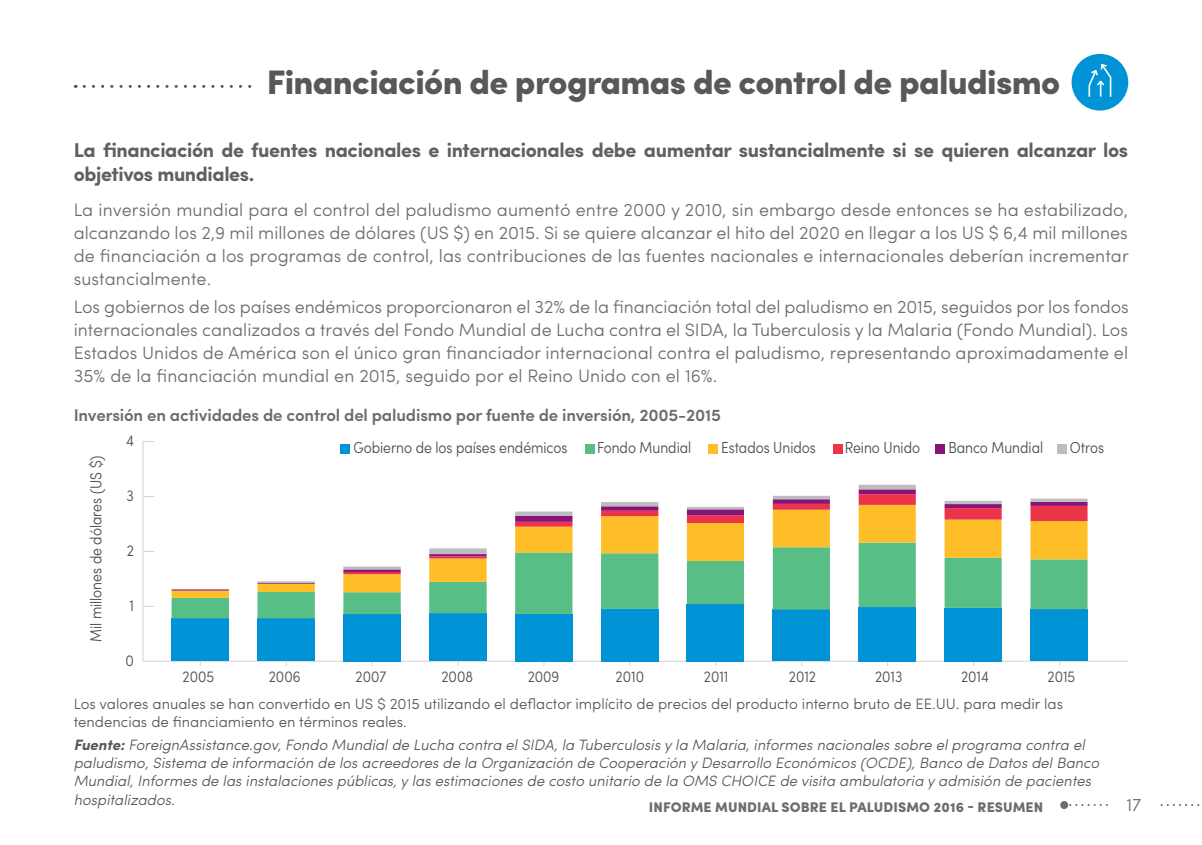
<style>
.page{position:relative;width:1202px;height:845px;background:#fff}
.page>*{position:absolute;margin:0;border:0;box-sizing:border-box;transform-origin:0 0}
.t1{font:900 34px "Sofia Pro";letter-spacing:-.02em;color:#57585a}
.t2{font:700 20px/24px "Sofia Pro";letter-spacing:-.02em;color:#606063}
.t3{font:300 18px/23px "Sofia Pro";letter-spacing:.005em;color:#6c6d70;text-align:justify}
.t4{font:600 17px "Sofia Pro";letter-spacing:-.01em;color:#6c6d70}
.t5{font:300 condensed 16px "Sofia Pro";color:#505356}
.t6{font:italic 300 15px/18px "Sofia Pro";color:#57585a}
.t7{font:300 15px/18px "Sofia Pro";color:#57585a}
.t8{font:900 14px "Sofia Pro";letter-spacing:.005em;color:#6c6d70}
.s1{font-weight:700}
</style>
<div class="page">
<svg style="left:1068px;top:804px;width:132px;height:2px"></svg>
<div style="left:1060px;top:801px;width:8px;height:8px;background:#6c6d70;border-radius:50%"></div>
<div style="left:1111px;top:782px;width:46px;height:44px;background:#fff"></div>
<hr style="left:143px;top:441px;width:1px;height:220px;background:#d1d2d4">
<hr style="left:143px;top:661px;width:985px;height:1px;background:#d1d2d4">
<div style="left:1030px;top:609px;width:57px;height:52px;background:#0093d5"></div>
<div style="left:945px;top:608px;width:57px;height:53px;background:#0093d5"></div>
<div style="left:859px;top:607px;width:57px;height:54px;background:#0093d5"></div>
<div style="left:773px;top:610px;width:57px;height:51px;background:#0093d5"></div>
<div style="left:687px;top:604px;width:57px;height:57px;background:#0093d5"></div>
<div style="left:601px;top:609px;width:57px;height:52px;background:#0093d5"></div>
<div style="left:515px;top:614px;width:57px;height:47px;background:#0093d5"></div>
<div style="left:429px;top:613px;width:58px;height:48px;background:#0093d5"></div>
<div style="left:343px;top:614px;width:58px;height:47px;background:#0093d5"></div>
<div style="left:257px;top:618px;width:58px;height:43px;background:#0093d5"></div>
<div style="left:172px;top:618px;width:57px;height:43px;background:#0093d5"></div>
<svg style="left:172px;top:598px;width:915px;height:20px"></svg>
<svg style="left:172px;top:590px;width:915px;height:8px;fill:#57be85"></svg>
<svg style="left:257px;top:489px;width:830px;height:101px"></svg>
<hr style="left:172px;top:589px;width:57px;height:1px;background:#bcbdc0">
<hr style="left:257px;top:581px;width:58px;height:2px;background:#bcbdc0">
<hr style="left:343px;top:566px;width:58px;height:3px;background:#bcbdc0">
<div style="left:429px;top:548px;width:58px;height:6px;background:#bcbdc0"></div>
<div style="left:515px;top:511px;width:57px;height:5px;background:#bcbdc0"></div>
<hr style="left:601px;top:502px;width:57px;height:4px;background:#bcbdc0">
<hr style="left:687px;top:507px;width:57px;height:2px;background:#bcbdc0">
<hr style="left:773px;top:496px;width:57px;height:3px;background:#bcbdc0">
<hr style="left:859px;top:485px;width:57px;height:4px;background:#bcbdc0">
<hr style="left:945px;top:501px;width:57px;height:3px;background:#bcbdc0">
<svg style="left:1030px;top:498px;width:57px;height:4px"></svg>
<div style="left:340px;top:444px;width:9px;height:9px;background:#0093d5"></div>
<div style="left:585px;top:444px;width:10px;height:9px;background:#57be85"></div>
<div style="left:709px;top:444px;width:9px;height:9px;background:#fdbe28"></div>
<div style="left:833px;top:444px;width:10px;height:9px;background:#ee3447"></div>
<div style="left:935px;top:444px;width:10px;height:9px;background:#8a1378"></div>
<div style="left:1057px;top:444px;width:10px;height:9px;background:#bcbdc0"></div>
<div style="left:1071px;top:54px;width:57px;height:57px;background:#0093d5;border-radius:50%"></div>
<svg style="left:84px;top:64px;width:1044px;height:33px"></svg>
<h1 class="t1" style="left:267px;top:55px;width:795px">Financiación de programas de control de paludismo</h1>
<p class="t2" style="left:74px;top:137px;width:1056px">La financiación de fuentes nacionales e internacionales debe aumentar sustancialmente si se quieren alcanzar los objetivos mundiales.</p>
<p class="t3" style="left:74px;top:197px;width:1057px">La inversión mundial para el control del paludismo aumentó entre 2000 y 2010, sin embargo desde entonces se ha estabilizado, alcanzando los 2,9 mil millones de dólares (US $) en 2015. Si se quiere alcanzar el hito del 2020 en llegar a los US $ 6,4 mil millones de financiación a los programas de control, las contribuciones de las fuentes nacionales e internacionales deberían incrementar sustancialmente.</p>
<p class="t3" style="left:74px;top:294px;width:1057px">Los gobiernos de los países endémicos proporcionaron el 32% de la financiación total del paludismo en 2015, seguidos por los fondos internacionales canalizados a través del Fondo Mundial de Lucha contra el SIDA, la Tuberculosis y la Malaria (Fondo Mundial). Los Estados Unidos de América son el único gran financiador internacional contra el paludismo, representando aproximadamente el 35% de la financiación mundial en 2015, seguido por el Reino Unido con el 16%.</p>
<p class="t4" style="left:74px;top:402px;width:649px">Inversión en actividades de control del paludismo por fuente de inversión, 2005-2015</p>
<p class="t5" style="left:86px;top:642px;width:188px;rotate:-90deg">Mil millones de dólares (US $)</p>
<p class="t5" style="left:126px;top:430px;width:9px">4</p>
<p class="t5" style="left:127px;top:485px;width:9px">3</p>
<p class="t5" style="left:127px;top:540px;width:9px">2</p>
<p class="t5" style="left:129px;top:595px;width:6px">1</p>
<p class="t5" style="left:126px;top:650px;width:10px">0</p>
<p class="t5" style="left:354px;top:437px;width:215px">Gobierno de los países endémicos</p>
<p class="t5" style="left:597px;top:437px;width:96px">Fondo Mundial</p>
<p class="t5" style="left:721px;top:437px;width:96px">Estados Unidos</p>
<p class="t5" style="left:845px;top:437px;width:77px">Reino Unido</p>
<p class="t5" style="left:948px;top:437px;width:96px">Banco Mundial</p>
<p class="t5" style="left:1070px;top:437px;width:36px">Otros</p>
<p class="t5" style="left:183px;top:666px;width:33px">2005</p>
<p class="t5" style="left:269px;top:666px;width:33px">2006</p>
<p class="t5" style="left:355px;top:666px;width:32px">2007</p>
<p class="t5" style="left:441px;top:666px;width:33px">2008</p>
<p class="t5" style="left:528px;top:666px;width:33px">2009</p>
<p class="t5" style="left:616px;top:666px;width:30px">2010</p>
<p class="t5" style="left:704px;top:666px;width:26px">2011</p>
<p class="t5" style="left:789px;top:666px;width:29px">2012</p>
<p class="t5" style="left:875px;top:666px;width:29px">2013</p>
<p class="t5" style="left:961px;top:666px;width:29px">2014</p>
<p class="t5" style="left:1047px;top:666px;width:29px">2015</p>
<p class="t7" style="left:74px;top:693px;width:991px">Los valores anuales se han convertido en US $ 2015 utilizando el deflactor implícito de precios del producto interno bruto de EE.UU. para medir las tendencias de financiamiento en términos reales.</p>
<p class="t6" style="left:74px;top:735px;width:1027px"><span class="s1">Fuente:</span> ForeignAssistance.gov, Fondo Mundial de Lucha contra el SIDA, la Tuberculosis y la Malaria, informes nacionales sobre el programa contra el paludismo, Sistema de información de los acreedores de la Organización de Cooperación y Desarrollo Económicos (OCDE), Banco de Datos del Banco Mundial, Informes de las instalaciones públicas, y las estimaciones de costo unitario de la OMS CHOICE de visita ambulatoria y admisión de pacientes hospitalizados.</p>
<p class="t8" style="left:649px;top:796px;width:396px">INFORME MUNDIAL SOBRE EL PALUDISMO 2016 - RESUMEN</p>
<p class="t3" style="left:1126px;top:792px;width:17px">17</p>
</div>
